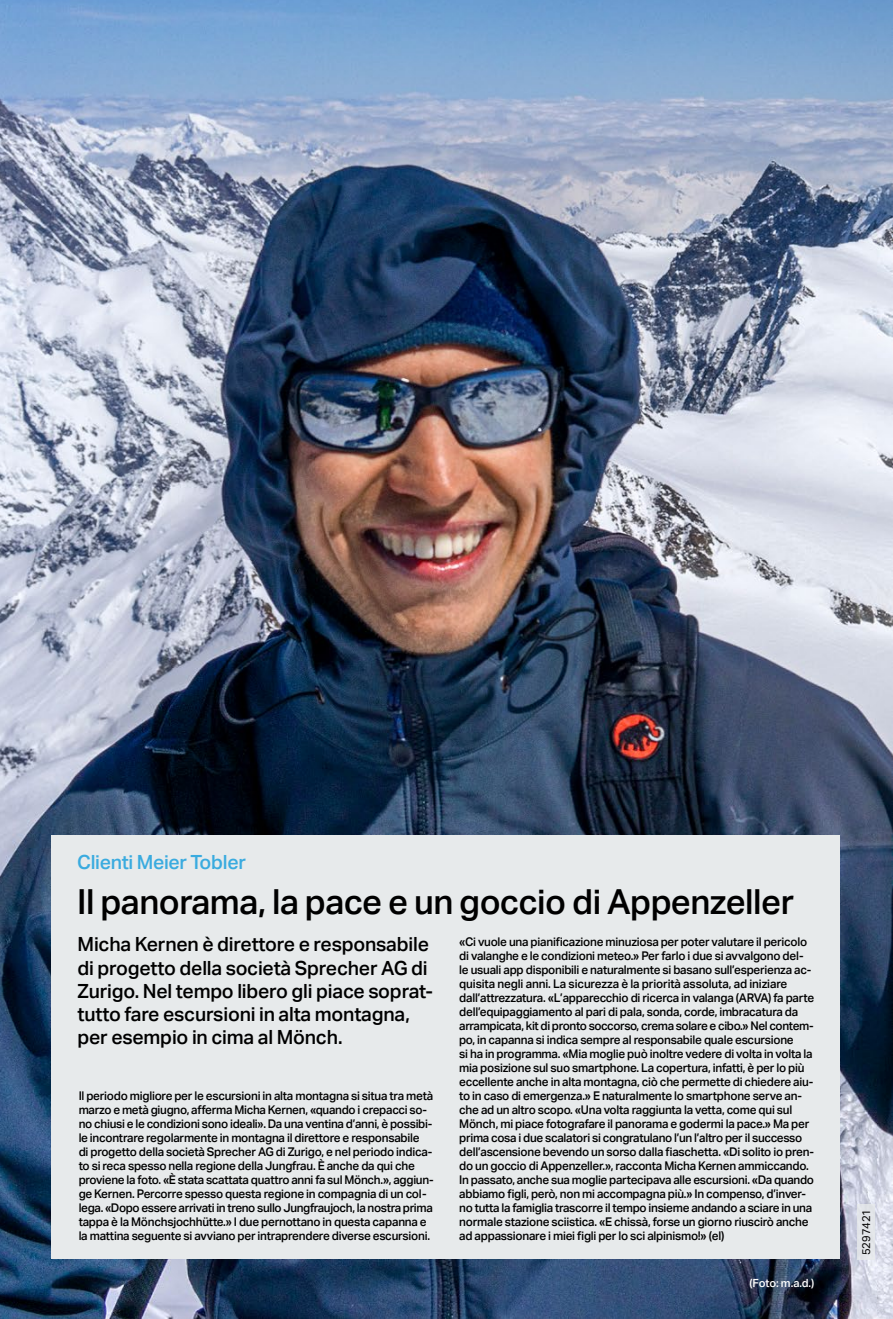
<style>
.page{position:relative;width:893px;height:1319px;background:#fff}
.page>*{position:absolute;margin:0;border:0;box-sizing:border-box;transform-origin:0 0}
._000_Lezte_Seite_Titel{font:500 34.5px "Aktiv Grotesk";letter-spacing:-.015em;color:#000}
._000_Letzte_Seite_Lead{font:500 19.5px/23.2px "Aktiv Grotesk";letter-spacing:-.01em;color:#000}
._000_Letzte_Seite{font:500 19.5px "Aktiv Grotesk";letter-spacing:-.015em;color:#3aabdf}
._000_Letzte_Seite_Text{font:500 12px/14px "Aktiv Grotesk";letter-spacing:-.02em;color:#000}
._0_Legende{font:500 11.25px "Aktiv Grotesk";color:#fff}
._0_Legende-2{font:11.25px "Aktiv Grotesk";letter-spacing:-.005em;color:#000}
</style>
<div class="page">
<img style="left:0;top:0;width:893px;height:1318px">
<div style="left:51px;top:835px;width:789px;height:424px;background:#e7eaeb"></div>
<div style="left:858px;top:1203px;width:17px;height:56px;background:#e7eaeb"></div>
<p class="_000_Letzte_Seite" style="left:77px;top:850px;width:170px">Clienti Meier Tobler</p>
<p class="_000_Lezte_Seite_Titel" style="left:77px;top:881px;width:719px">Il panorama, la pace e un goccio di Appenzeller</p>
<p class="_000_Letzte_Seite_Lead" style="left:78px;top:932px;width:357px">Micha Kernen è direttore e responsabile di progetto della società Sprecher AG di Zurigo. Nel tempo libero gli piace soprat&shy;tutto fare escursioni in alta montagna, per esempio in cima al Mönch.</p>
<p class="_000_Letzte_Seite_Text" style="left:459px;top:934px;width:356px">«Ci vuole una pianificazione minuziosa per poter valutare il pericolo di valanghe e le condizioni meteo.» Per farlo i due si avvalgono del&shy;le usuali app disponibili e naturalmente si basano sull’esperienza ac&shy;quisita negli anni. La sicurezza è la priorità assoluta, ad iniziare dall’attrezzatura. «L’apparecchio di ricerca in valanga (ARVA) fa parte dell’equipaggiamento al pari di pala, sonda, corde, imbracatura da arrampicata, kit di pronto soccorso, crema solare e cibo.» Nel contem&shy;po, in capanna si indica sempre al responsabile quale escursione<br>si ha in programma. «Mia moglie può inoltre vedere di volta in volta la mia posizione sul suo smartphone. La copertura, infatti, è per lo più eccellente anche in alta montagna, ciò che permette di chiedere aiu&shy;to in caso di emergenza.» E naturalmente lo smartphone serve an&shy;che ad un altro scopo. «Una volta raggiunta la vetta, come qui sul Mönch, mi piace fotografare il panorama e godermi la pace.» Ma per prima cosa i due scalatori si congratulano l’un l’altro per il successo dell’ascensione bevendo un sorso dalla fiaschetta. «Di solito io pren&shy;do un goccio di Appenzeller.», racconta Micha Kernen ammiccando.<br>In passato, anche sua moglie partecipava alle escursioni. «Da quando abbiamo figli, però, non mi accompagna più.» In compenso, d’inver&shy;no tutta la famiglia trascorre il tempo insieme andando a sciare in una normale stazione sciistica. «E chissà, forse un giorno riuscirò anche ad appassionare i miei figli per lo sci alpinismo!» (el)</p>
<p class="_000_Letzte_Seite_Text" style="left:79px;top:1088px;width:356px">Il periodo migliore per le escursioni in alta montagna si situa tra metà marzo e metà giugno, afferma Micha Kernen, «quando i crepacci so&shy;no chiusi e le condizioni sono ideali». Da una ventina d’anni, è possibi&shy;le incontrare regolarmente in montagna il direttore e responsabile<br>di progetto della società Sprecher AG di Zurigo, e nel periodo indica&shy;to si reca spesso nella regione della Jungfrau. È anche da qui che proviene la foto. «È stata scattata quattro anni fa sul Mönch.», aggiun&shy;ge Kernen. Percorre spesso questa regione in compagnia di un col&shy;lega. «Dopo essere arrivati in treno sullo Jungfraujoch, la nostra prima tappa è la Mönchsjochhütte.» I due pernottano in questa capanna e la mattina seguente si avviano per intraprendere diverse escursioni.</p>
<p class="_0_Legende" style="left:749px;top:1275px;width:66px">(Foto: m.a.d.)</p>
<p class="_0_Legende-2" style="left:860px;top:1254px;width:48px;rotate:-90deg">5297421</p>
</div>
